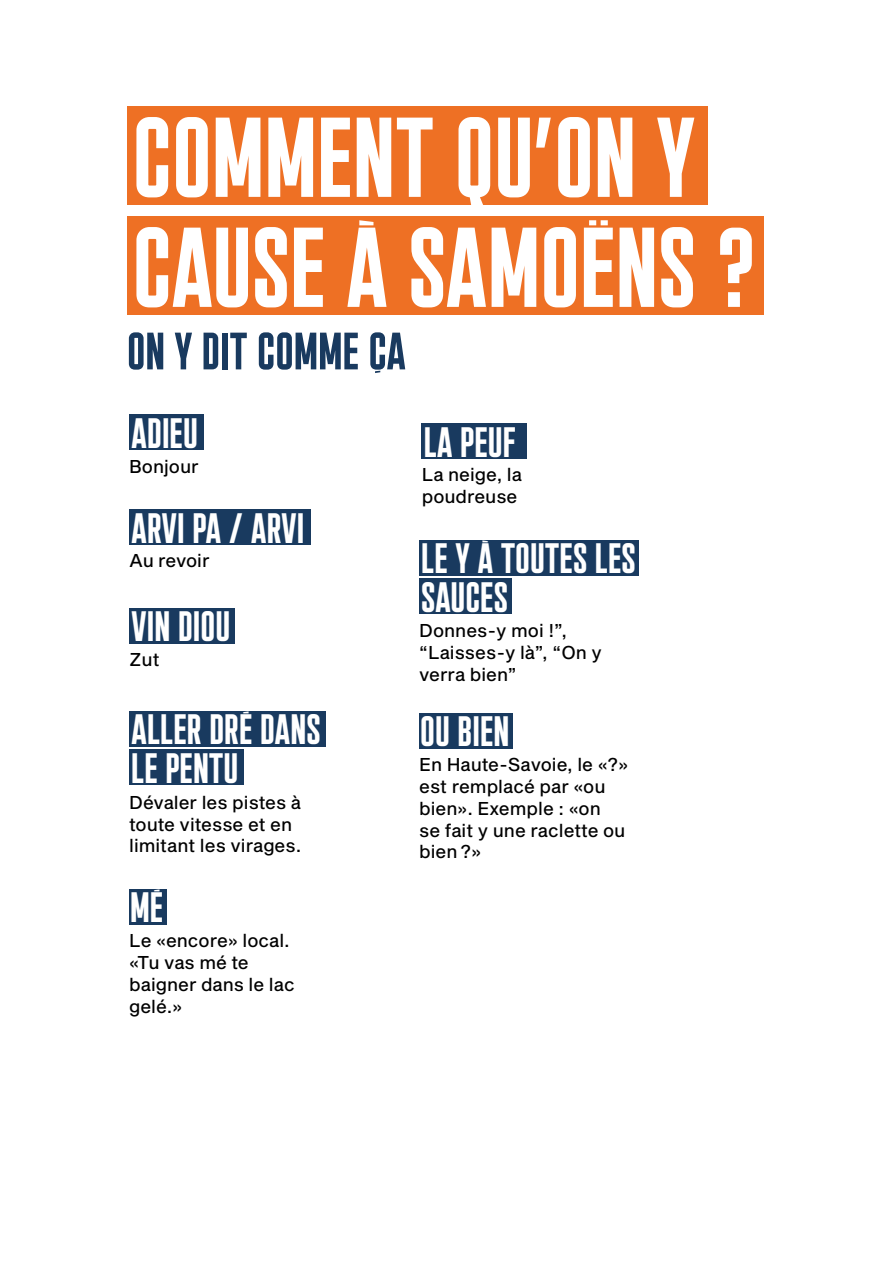
<style>
.page{position:relative;width:893px;height:1263px;background:#fff}
.page>*{position:absolute;margin:0;border:0;box-sizing:border-box;transform-origin:0 0}
.t1{font:700 113.25px/109.9px "Plaak 42 Extracondensed";color:#fff}
.t2{font:700 52.5px "Plaak 42 Extracondensed";color:#193a5f}
.t3{font:700 42.6px/38.8px "Plaak 42 Extracondensed";color:#fff}
.t4{font:18.15px/21.9px "Sequel Sans Roman Body";color:#000}
</style>
<div class="page">
<div style="left:127px;top:106px;width:581px;height:98px;background:#ee7024"></div>
<div style="left:127px;top:216px;width:636px;height:98px;background:#ee7024"></div>
<div style="left:129px;top:415px;width:74px;height:35px;background:#193a5f"></div>
<div style="left:129px;top:889px;width:37px;height:36px;background:#193a5f"></div>
<div style="left:419px;top:713px;width:93px;height:36px;background:#193a5f"></div>
<div style="left:129px;top:608px;width:105px;height:35px;background:#193a5f"></div>
<div style="left:422px;top:423px;width:105px;height:36px;background:#193a5f"></div>
<div style="left:129px;top:509px;width:181px;height:36px;background:#193a5f"></div>
<div style="left:129px;top:749px;width:114px;height:36px;background:#193a5f"></div>
<div style="left:129px;top:711px;width:197px;height:36px;background:#193a5f"></div>
<div style="left:419px;top:578px;width:92px;height:36px;background:#193a5f"></div>
<div style="left:419px;top:540px;width:219px;height:35px;background:#193a5f"></div>
<h1 class="t1" style="left:132px;top:103px;width:625px">COMMENT QU’ON Y<br>CAUSE À SAMOËNS ?</h1>
<h2 class="t2" style="left:127px;top:327px;width:280px">ON Y DIT COMME ÇA</h2>
<h3 class="t3" style="left:131px;top:414px;width:68px">ADIEU</h3>
<p class="t4" style="left:129px;top:456px;width:71px">Bonjour</p>
<h3 class="t3" style="left:131px;top:509px;width:175px">ARVI PA / ARVI</h3>
<p class="t4" style="left:129px;top:551px;width:82px">Au revoir</p>
<h3 class="t3" style="left:131px;top:607px;width:101px">VIN DIOU</h3>
<p class="t4" style="left:129px;top:649px;width:32px">Zut</p>
<h3 class="t3" style="left:131px;top:710px;width:191px">ALLER DRÉ DANS<br>LE PENTU</h3>
<p class="t4" style="left:129px;top:792px;width:174px">Dévaler les pistes à toute vitesse et en limitant les virages.</p>
<h3 class="t3" style="left:130px;top:888px;width:35px">MÉ</h3>
<p class="t4" style="left:129px;top:930px;width:167px">Le «encore» local. «Tu vas mé te baigner dans le lac gelé.»</p>
<h3 class="t3" style="left:424px;top:422px;width:94px">LA PEUF</h3>
<p class="t4" style="left:422px;top:465px;width:102px">La neige, la poudreuse</p>
<h3 class="t3" style="left:421px;top:539px;width:216px">LE Y À TOUTES LES<br>SAUCES</h3>
<p class="t4" style="left:419px;top:621px;width:184px">Donnes-y moi !”, “Laisses-y là”, “On y verra bien”</p>
<h3 class="t3" style="left:420px;top:712px;width:91px">OU BIEN</h3>
<p class="t4" style="left:419px;top:754px;width:211px">En Haute-Savoie, le «?» est remplacé par «ou bien». Exemple : «on<br>se fait y une raclette ou bien ?»</p>
</div>
